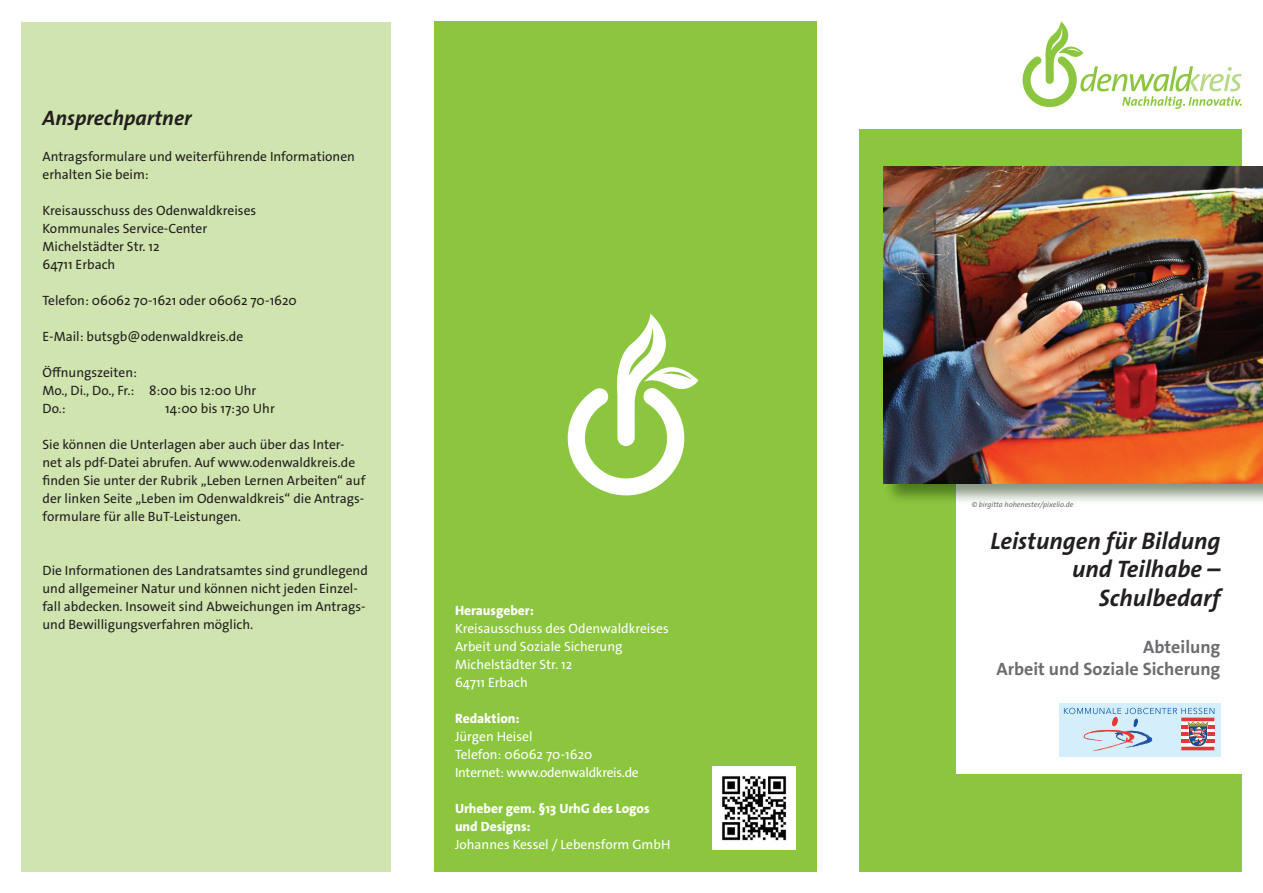
<style>
.page{position:relative;width:1263px;height:893px;background:#fff}
.page>*{position:absolute;margin:0;border:0;box-sizing:border-box;transform-origin:0 0}
.t1{font:italic 700 24px/28.8px "The Sans Os F";color:#231f20;text-align:right}
.t2{font:italic 700 21px "The Sans Os F";color:#231f20}
.t3{font:700 18px/21.6px "The Sans Os F";color:#6c6d70;text-align:right}
.t4{font:13.5px/18px "The Sans Os F";color:#231f20}
.t5{font:13.5px/18px "The Sans Os F";color:#fff}
.t6{font:800 13.5px/18px "The Sans Os F";color:#fff}
.t7{font:italic 7.5px "The Sans Os F";color:#6c6d70}
</style>
<div class="page">
<div style="left:21px;top:22px;width:370px;height:850px;background:#cfe4ae"></div>
<div style="left:859px;top:129px;width:383px;height:743px;background:#8bc63e"></div>
<div style="left:957px;top:435px;width:306px;height:339px;background:#fff"></div>
<div style="left:434px;top:21px;width:382px;height:851px;background:#8bc63e"></div>
<svg style="left:568px;top:314px;width:130px;height:181px"></svg>
<img style="left:712px;top:766px;width:83px;height:83px">
<svg style="left:1022px;top:21px;width:220px;height:88px"></svg>
<div style="left:882px;top:165px;width:381px;height:340px;background:#0d2f00;opacity:.5"></div>
<img style="left:883px;top:166px;width:380px;height:317px">
<div style="left:1059px;top:703px;width:161px;height:53px;background:#d4effb"></div>
<svg style="left:1064px;top:708px;width:150px;height:42px"></svg>
<img style="left:1083px;top:717px;width:55px;height:24px">
<h2 class="t2" style="left:43px;top:104px;width:151px">Ansprechpartner</h2>
<p class="t4" style="left:43px;top:147px;width:314px">Antragsformulare und weiterführende Informationen erhalten Sie beim:</p>
<p class="t4" style="left:43px;top:201px;width:215px">Kreisausschuss des Odenwaldkreises<br>Kommunales Service-Center<br>Michelstädter Str. 12<br>64711 Erbach</p>
<p class="t4" style="left:43px;top:291px;width:256px">Telefon: 06062 70-1621 oder 06062 70-1620</p>
<p class="t4" style="left:43px;top:327px;width:202px">E-Mail: butsgb@odenwaldkreis.de</p>
<p class="t4" style="left:43px;top:363px;width:215px">Öffnungszeiten:<br>Mo., Di., Do., Fr.: 8:00 bis 12:00 Uhr<br>Do.:</p>
<p class="t4" style="left:165px;top:399px;width:111px">14:00 bis 17:30 Uhr</p>
<p class="t4" style="left:43px;top:435px;width:324px">Sie können die Unterlagen aber auch über das Inter&shy;net als pdf-Datei abrufen. Auf www.odenwaldkreis.de finden Sie unter der Rubrik „Leben Lernen Arbeiten“ auf der linken Seite „Leben im Odenwaldkreis“ die Antrags&shy;formulare für alle BuT-Leistungen.</p>
<p class="t4" style="left:43px;top:561px;width:327px">Die Informationen des Landratsamtes sind grundlegend und allgemeiner Natur und können nicht jeden Einzel&shy;fall abdecken. Insoweit sind Abweichungen im Antrags&shy;und Bewilligungsverfahren möglich.</p>
<p class="t6" style="left:455px;top:602px;width:80px">Herausgeber:</p>
<p class="t5" style="left:455px;top:620px;width:215px">Kreisausschuss des Odenwaldkreises<br>Arbeit und Soziale Sicherung<br>Michelstädter Str. 12<br>64711 Erbach</p>
<p class="t6" style="left:455px;top:710px;width:66px">Redaktion:</p>
<p class="t5" style="left:455px;top:728px;width:185px">Jürgen Heisel<br>Telefon: 06062 70-1620<br>Internet: www.odenwaldkreis.de</p>
<p class="t6" style="left:455px;top:800px;width:196px">Urheber gem. §13 UrhG des Logos und Designs:</p>
<p class="t5" style="left:455px;top:836px;width:217px">Johannes Kessel / Lebensform GmbH</p>
<p class="t7" style="left:972px;top:500px;width:103px">© birgitta hohenester/pixelio.de</p>
<h1 class="t1" style="left:990px;top:526px;width:231px">Leistungen für Bildung und Teilhabe –<br>Schulbedarf</h1>
<h3 class="t3" style="left:996px;top:636px;width:225px">Abteilung<br>Arbeit und Soziale Sicherung</h3>
</div>
